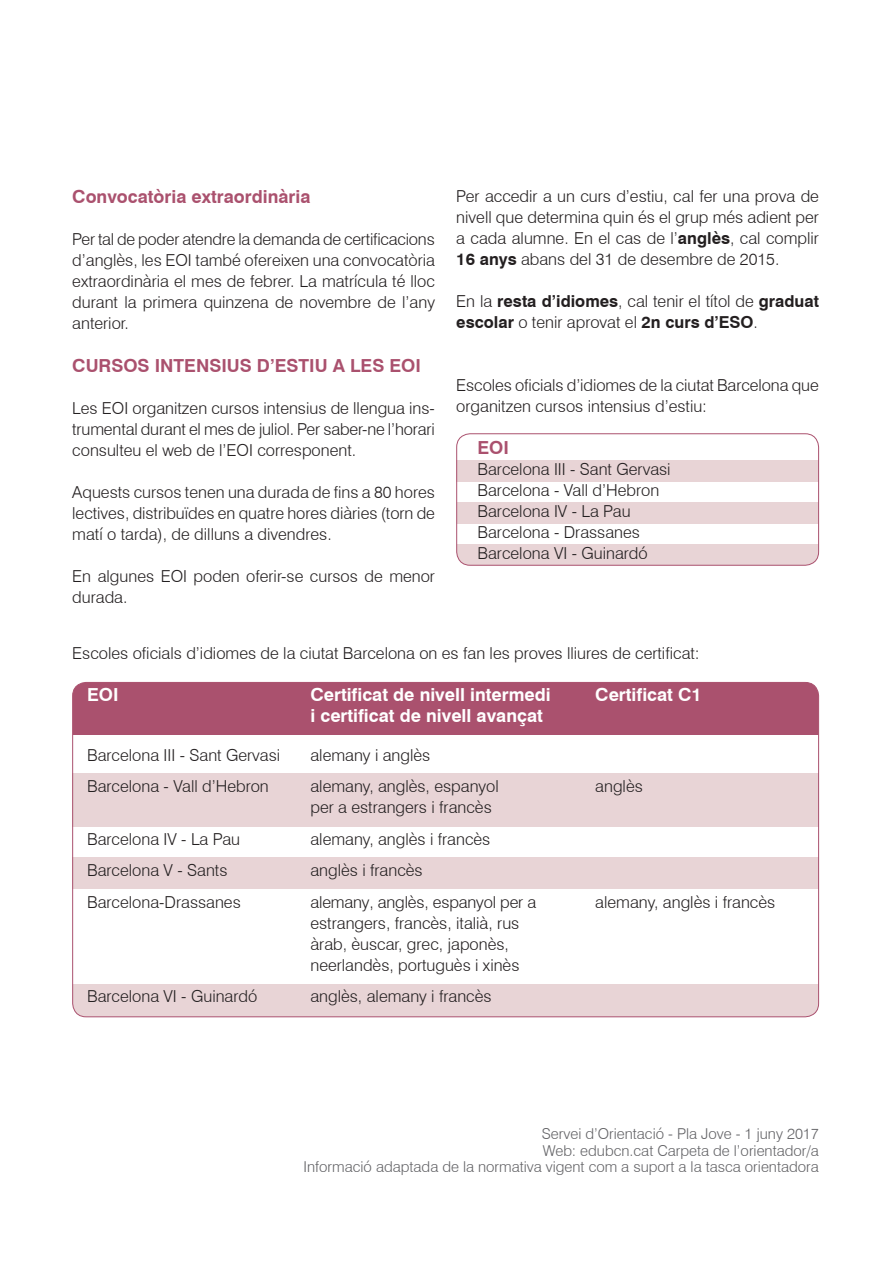
<style>
.page{position:relative;width:893px;height:1263px;background:#fff}
.page>*{position:absolute;margin:0;border:0;box-sizing:border-box;transform-origin:0 0}
.text{font:700 18px "Swiss 721 BT";color:#fff}
.text2{font:700 18px "Swiss 721 BT";color:#aa516e}
.text-2{font:300 16.5px/21px "Swiss 721 BT";color:#231f20;text-align:justify}
.text-3{font:700 16.5px/21px "Swiss 721 BT";color:#231f20}
.text-4{font:300 15px "Swiss 721 BT";color:#636366}
.s1{font-weight:700}
.s2{font-weight:300}
</style>
<div class="page">
<div style="left:456px;top:460px;width:363px;height:21px;background:#e8d4d6"></div>
<div style="left:457px;top:544px;width:362px;height:21px;background:#e8d4d6"></div>
<div style="left:457px;top:502px;width:362px;height:22px;background:#e8d4d6"></div>
<div style="left:456px;top:433px;width:363px;height:133px;border:1px solid #aa516e;border-radius:14px"></div>
<div style="left:72px;top:857px;width:747px;height:31px;background:#e8d4d6"></div>
<div style="left:72px;top:773px;width:747px;height:54px;background:#e8d4d6"></div>
<div style="left:73px;top:984px;width:746px;height:33px;background:#e8d4d6"></div>
<div style="left:73px;top:682px;width:746px;height:53px;background:#aa516e"></div>
<p class="text2" style="left:72px;top:186px;width:240px">Convocatòria extraordinària</p>
<p class="text-2" style="left:72px;top:228px;width:364px">Per tal de poder atendre la demanda de certificacions d’anglès, les EOI també ofereixen una convocatòria extraordinària el mes de febrer. La matrícula té lloc durant la primera quinzena de novembre de l’any anterior.</p>
<p class="text2" style="left:72px;top:354px;width:350px">CURSOS INTENSIUS D’ESTIU A LES EOI</p>
<p class="text-2" style="left:72px;top:397px;width:364px">Les EOI organitzen cursos intensius de llengua ins&shy;trumental durant el mes de juliol. Per saber-ne l’horari consulteu el web de l’EOI corresponent.</p>
<p class="text-2" style="left:72px;top:481px;width:364px">Aquests cursos tenen una durada de fins a 80 hores lectives, distribuïdes en quatre hores diàries (torn de matí o tarda), de dilluns a divendres.</p>
<p class="text-2" style="left:72px;top:565px;width:364px">En algunes EOI poden oferir-se cursos de menor durada.</p>
<p class="text-2" style="left:456px;top:185px;width:364px">Per accedir a un curs d’estiu, cal fer una prova de nivell que determina quin és el grup més adient per a cada alumne. En el cas de l’<span class="s1">anglès</span>, cal complir <span class="s1">16 anys</span> abans del 31 de desembre de 2015.</p>
<p class="text-3" style="left:456px;top:290px;width:364px"><span class="s2">En la</span> resta d’idiomes<span class="s2">, cal tenir el títol de</span> graduat escolar <span class="s2">o tenir aprovat el</span> 2n curs d’ESO<span class="s2">.</span></p>
<p class="text-2" style="left:456px;top:374px;width:364px">Escoles oficials d’idiomes de la ciutat Barcelona que organitzen cursos intensius d’estiu:</p>
<p class="text2" style="left:478px;top:437px;width:33px">EOI</p>
<p class="text-2" style="left:478px;top:459px;width:195px">Barcelona III - Sant Gervasi</p>
<p class="text-2" style="left:478px;top:480px;width:183px">Barcelona - Vall d’Hebron</p>
<p class="text-2" style="left:478px;top:501px;width:155px">Barcelona IV - La Pau</p>
<p class="text-2" style="left:478px;top:522px;width:164px">Barcelona - Drassanes</p>
<p class="text-2" style="left:478px;top:543px;width:172px">Barcelona VI - Guinardó</p>
<p class="text-2" style="left:72px;top:642px;width:629px">Escoles oficials d’idiomes de la ciutat Barcelona on es fan les proves lliures de certificat:</p>
<p class="text" style="left:87px;top:683px;width:33px">EOI</p>
<p class="text" style="left:310px;top:683px;width:242px">Certificat de nivell intermedi</p>
<p class="text" style="left:595px;top:683px;width:108px">Certificat C1</p>
<p class="text" style="left:310px;top:704px;width:234px">i certificat de nivell avançat</p>
<p class="text-2" style="left:87px;top:744px;width:195px">Barcelona III - Sant Gervasi</p>
<p class="text-2" style="left:310px;top:744px;width:121px">alemany i anglès</p>
<p class="text-2" style="left:87px;top:776px;width:183px">Barcelona - Vall d’Hebron</p>
<p class="text-2" style="left:310px;top:776px;width:190px">alemany, anglès, espanyol</p>
<p class="text-2" style="left:595px;top:776px;width:49px">anglès</p>
<p class="text-2" style="left:310px;top:797px;width:183px">per a estrangers i francès</p>
<p class="text-2" style="left:87px;top:828px;width:155px">Barcelona IV - La Pau</p>
<p class="text-2" style="left:310px;top:828px;width:181px">alemany, anglès i francès</p>
<p class="text-2" style="left:87px;top:860px;width:142px">Barcelona V - Sants</p>
<p class="text-2" style="left:310px;top:860px;width:114px">anglès i francès</p>
<p class="text-2" style="left:87px;top:891px;width:155px">Barcelona-Drassanes</p>
<p class="text-2" style="left:310px;top:891px;width:227px">alemany, anglès, espanyol per a</p>
<p class="text-2" style="left:595px;top:891px;width:181px">alemany, anglès i francès</p>
<p class="text-2" style="left:310px;top:912px;width:210px">estrangers, francès, italià, rus</p>
<p class="text-2" style="left:310px;top:933px;width:200px">àrab, èuscar, grec, japonès,</p>
<p class="text-2" style="left:310px;top:954px;width:211px">neerlandès, portuguès i xinès</p>
<p class="text-2" style="left:87px;top:986px;width:172px">Barcelona VI - Guinardó</p>
<p class="text-2" style="left:310px;top:986px;width:183px">anglès, alemany i francès</p>
<p class="text-4" style="left:542px;top:1125px;width:279px">Servei d’Orientació - Pla Jove - 1 juny 2017</p>
<p class="text-4" style="left:543px;top:1141px;width:278px">Web: edubcn.cat Carpeta de l’orientador/a</p>
<p class="text-4" style="left:304px;top:1158px;width:517px">Informació adaptada de la normativa vigent com a suport a la tasca orientadora</p>
</div>
